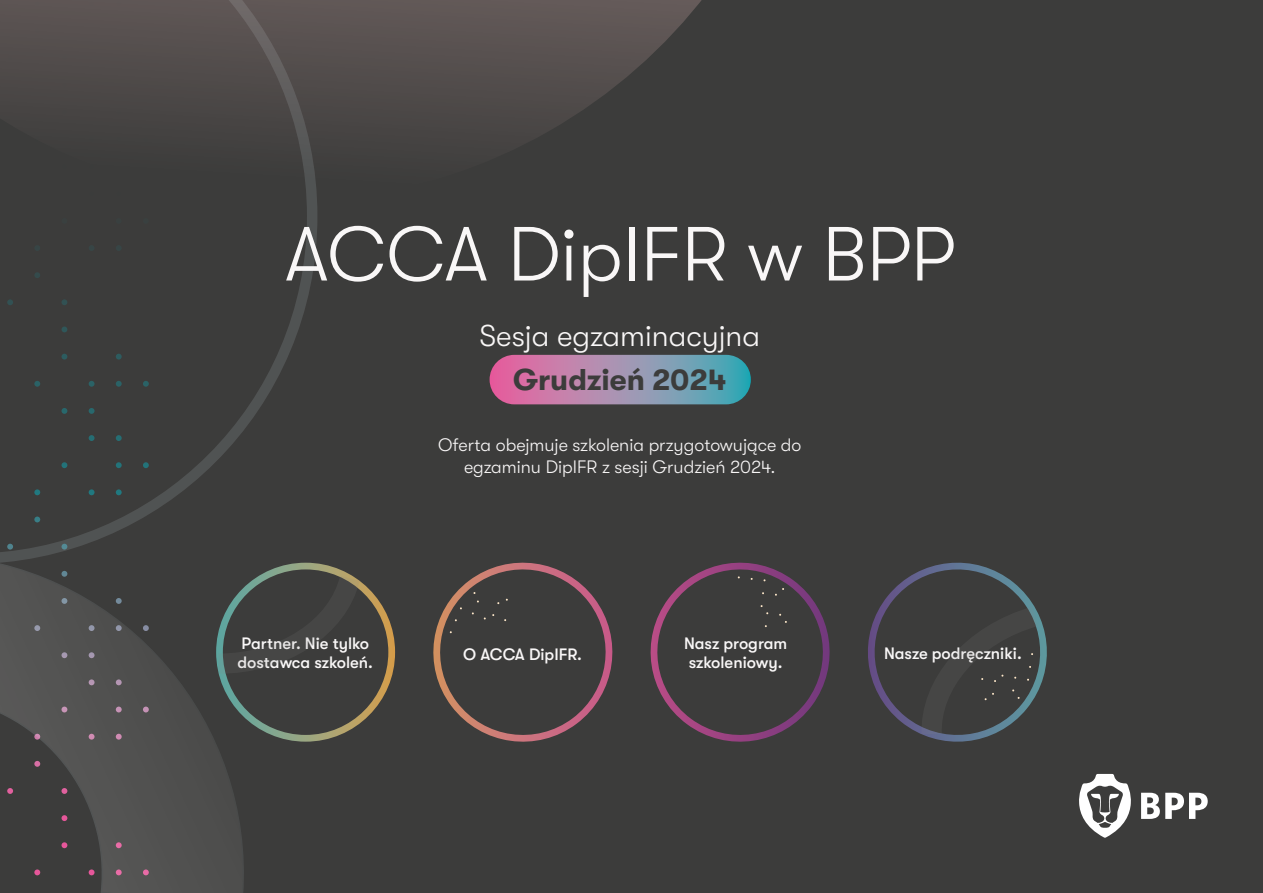
<style>
.page{position:relative;width:1263px;height:893px;background:#3c3c3b}
.page>*{position:absolute;margin:0;border:0;box-sizing:border-box;transform-origin:0 0}
.t1{font:300 76.5px "GT Walsheim";color:#f9f7f7}
.t2{font:300 30px "GT Walsheim";color:#f9f7f7}
.t3{font:700 30px "GT Walsheim";color:#3c3c3b}
.t4{font:300 18px/21.6px "GT Walsheim";color:#f9f7f7;text-align:center}
.t5{font:500 16.5px/19.8px "GT Walsheim";color:#f9f7f7}
</style>
<div class="page">
<svg style="left:36px;top:277px;width:281px;height:287px"></svg>
<svg style="left:0;top:0;width:702px;height:277px"></svg>
<svg style="left:490px;top:355px;width:261px;height:49px;background:#9d8eaf"></svg>
<svg style="left:1079px;top:774px;width:129px;height:64px"></svg>
<svg style="left:7px;top:55px;width:6px;height:6px"></svg>
<svg style="left:34px;top:28px;width:6px;height:6px"></svg>
<svg style="left:34px;top:1px;width:6px;height:6px"></svg>
<svg style="left:61px;top:82px;width:6px;height:6px"></svg>
<svg style="left:61px;top:55px;width:6px;height:6px"></svg>
<svg style="left:89px;top:1px;width:6px;height:6px"></svg>
<svg style="left:116px;top:1px;width:6px;height:6px"></svg>
<svg style="left:7px;top:299px;width:6px;height:6px"></svg>
<svg style="left:34px;top:136px;width:6px;height:6px"></svg>
<svg style="left:34px;top:272px;width:6px;height:6px"></svg>
<svg style="left:34px;top:245px;width:6px;height:6px"></svg>
<svg style="left:61px;top:109px;width:6px;height:6px"></svg>
<svg style="left:61px;top:164px;width:6px;height:6px"></svg>
<svg style="left:61px;top:326px;width:6px;height:6px"></svg>
<svg style="left:61px;top:299px;width:6px;height:6px"></svg>
<svg style="left:61px;top:218px;width:6px;height:6px"></svg>
<svg style="left:89px;top:136px;width:6px;height:6px"></svg>
<svg style="left:89px;top:164px;width:6px;height:6px"></svg>
<svg style="left:89px;top:191px;width:6px;height:6px"></svg>
<svg style="left:89px;top:245px;width:6px;height:6px"></svg>
<svg style="left:116px;top:109px;width:6px;height:6px"></svg>
<svg style="left:116px;top:136px;width:6px;height:6px"></svg>
<svg style="left:116px;top:191px;width:6px;height:6px"></svg>
<svg style="left:116px;top:218px;width:6px;height:6px"></svg>
<svg style="left:116px;top:245px;width:6px;height:6px"></svg>
<svg style="left:143px;top:136px;width:6px;height:6px"></svg>
<svg style="left:143px;top:218px;width:6px;height:6px"></svg>
<svg style="left:34px;top:381px;width:6px;height:6px"></svg>
<svg style="left:34px;top:517px;width:6px;height:5px"></svg>
<svg style="left:34px;top:489px;width:6px;height:6px"></svg>
<svg style="left:61px;top:354px;width:6px;height:6px"></svg>
<svg style="left:61px;top:408px;width:6px;height:6px"></svg>
<svg style="left:61px;top:462px;width:6px;height:6px"></svg>
<svg style="left:89px;top:381px;width:6px;height:6px"></svg>
<svg style="left:89px;top:408px;width:6px;height:6px"></svg>
<svg style="left:89px;top:435px;width:6px;height:6px"></svg>
<svg style="left:89px;top:489px;width:6px;height:6px"></svg>
<svg style="left:116px;top:354px;width:6px;height:6px"></svg>
<svg style="left:116px;top:381px;width:6px;height:6px"></svg>
<svg style="left:116px;top:435px;width:6px;height:6px"></svg>
<svg style="left:116px;top:462px;width:6px;height:6px"></svg>
<svg style="left:116px;top:489px;width:6px;height:6px"></svg>
<svg style="left:143px;top:381px;width:6px;height:6px"></svg>
<svg style="left:143px;top:462px;width:6px;height:6px"></svg>
<svg style="left:0;top:534px;width:261px;height:359px"></svg>
<div style="left:216px;top:563px;width:179px;height:179px;border:7px solid #fff;border-radius:50%"></div>
<svg style="left:205px;top:564px;width:168px;height:111px"></svg>
<svg style="left:433px;top:562px;width:180px;height:180px"></svg>
<svg style="left:650px;top:562px;width:180px;height:180px"></svg>
<svg style="left:868px;top:562px;width:179px;height:180px"></svg>
<h1 class="t1" style="left:285px;top:212px;width:672px">ACCA DipIFR w BPP</h1>
<h2 class="t2" style="left:479px;top:319px;width:282px">Sesja egzaminacyjna</h2>
<h2 class="t3" style="left:513px;top:363px;width:215px">Grudzień 2024</h2>
<p class="t4" style="left:438px;top:434px;width:365px">Oferta obejmuje szkolenia przygotowujące do egzaminu DipIFR z sesji Grudzień 2024.</p>
<p class="t5" style="left:238px;top:633px;width:137px">Partner. Nie tylko dostawca szkoleń.</p>
<p class="t5" style="left:463px;top:645px;width:120px">O ACCA DipIFR.</p>
<p class="t5" style="left:684px;top:633px;width:105px">Nasz program szkoleniowy.</p>
<p class="t5" style="left:884px;top:643px;width:139px">Nasze podręczniki.</p>
</div>
